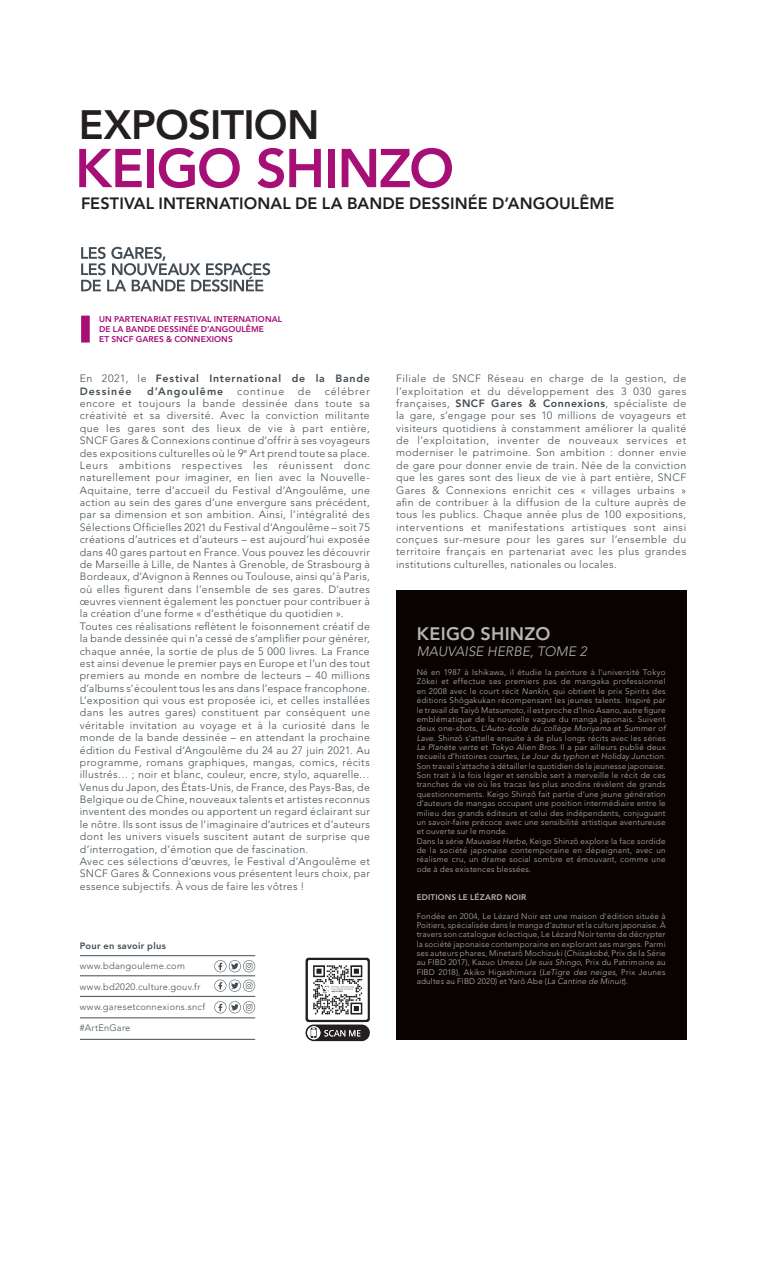
<style>
.page{position:relative;width:766px;height:1276px;background:#fff}
.page>*{position:absolute;margin:0;border:0;box-sizing:border-box;transform-origin:0 0}
.t1{font:800 54px "Avenir LT Std";letter-spacing:-.025em;color:#a50f76}
.t2{font:800 40.73px "Avenir LT Std";letter-spacing:-.02em;color:#231f20}
.t3{font:800 18px "Avenir LT Std";letter-spacing:.015em;color:#b7b6b0}
.t4{font:800 16.2px "Avenir LT Std";letter-spacing:.005em;color:#231f20}
.t5{font:italic 300 13.5px "Avenir LT Std";letter-spacing:.01em;color:#b7b6b0}
.t6{font:300 10.58px/12.4px "Avenir LT Std";letter-spacing:.035em;color:#424c52}
.t7{font:800 10.58px/12.4px "Avenir LT Std";letter-spacing:.075em;color:#424c52}
.t8{font:800 10.58px "Avenir LT Std";letter-spacing:.095em;color:#424c52}
.t9{font:300 10.58px "Avenir LT Std";letter-spacing:.085em;color:#424c52}
.t10{font:300 9.22px "Avenir LT Std";letter-spacing:.03em;color:#424c52}
.t11{font:800 9.22px "Avenir";letter-spacing:.035em;color:#424c52}
.t12{font:800 8.33px/10.1px "Avenir LT Std";letter-spacing:.01em;color:#a50f76}
.t13{font:300 8.1px/9.5px "Avenir LT Std";letter-spacing:.025em;color:#b7b6b0}
.t14{font:800 8.1px "Avenir LT Std";letter-spacing:.025em;color:#b7b6b0}
.s1{font-weight:300}
.s2{font-weight:800}
.s3{font-style:italic}
</style>
<div class="page">
<div style="left:81px;top:316px;width:9px;height:26px;background:#a50f76"></div>
<svg style="left:81px;top:247px;width:189px;height:45px"></svg>
<div style="left:396px;top:590px;width:290px;height:449px;background:#080302"></div>
<hr style="left:80px;top:955px;width:175px;height:1px;background:#424c52">
<hr style="left:80px;top:975px;width:175px;height:1px;background:#424c52">
<hr style="left:80px;top:996px;width:175px;height:1px;background:#424c52">
<svg style="left:214px;top:960px;width:41px;height:12px"></svg>
<svg style="left:214px;top:979px;width:41px;height:12px"></svg>
<svg style="left:214px;top:1001px;width:41px;height:12px"></svg>
<hr style="left:80px;top:1017px;width:175px;height:1px;background:#424c52">
<hr style="left:80px;top:1039px;width:175px;height:1px;background:#424c52">
<svg style="left:305px;top:957px;width:65px;height:84px"></svg>
<h2 class="t2" style="left:79px;top:101px;width:242px">EXPOSITION</h2>
<h1 class="t1" style="left:75px;top:136px;width:380px">KEIGO SHINZO</h1>
<h3 class="t4" style="left:81px;top:194px;width:534px">FESTIVAL INTERNATIONAL DE LA BANDE DESSINÉE D’ANGOULÊME</h3>
<p class="t12" style="left:99px;top:314px;width:184px">UN PARTENARIAT FESTIVAL INTERNATIONAL<br>DE LA BANDE DESSINÉE D’ANGOULÊME<br>ET SNCF GARES &amp; CONNEXIONS</p>
<p class="t7" style="left:80px;top:372px;width:291px"><span class="s1">En 2021, le</span> Festival International de la Bande<br>Dessinée</p>
<p class="t6" style="left:80px;top:385px;width:291px;text-indent:245px">célébrer encore et toujours la bande dessinée dans toute sa créativité et sa diversité. Avec la conviction militante que les gares sont des lieux de vie à part entière, SNCF Gares &amp; Connexions continue d’offrir à ses voyageurs des expositions culturelles où le 9<sup>e</sup> Art prend toute sa place.<br>Leurs ambitions respectives les réunissent donc naturellement pour imaginer, en lien avec la Nouvelle-Aquitaine, terre d’accueil du Festival d’Angoulême, une action au sein des gares d’une envergure sans précédent, par sa dimension et son ambition. Ainsi, l’intégralité des Sélections Officielles 2021 du Festival d’Angoulême – soit 75 créations d’autrices et d’auteurs – est aujourd’hui exposée dans 40 gares partout en France. Vous pouvez les découvrir de Marseille à Lille, de Nantes à Grenoble, de Strasbourg à Bordeaux, d’Avignon à Rennes ou Toulouse, ainsi qu’à Paris, où elles figurent dans l’ensemble de ses gares. D’autres œuvres viennent également les ponctuer pour contribuer à la création d’une forme « d’esthétique du quotidien ».<br>Toutes ces réalisations reflètent le foisonnement créatif de la bande dessinée qui n’a cessé de s’amplifier pour générer, chaque année, la sortie de plus de 5 000 livres. La France est ainsi devenue le premier pays en Europe et l’un des tout premiers au monde en nombre de lecteurs – 40 millions d’albums s’écoulent tous les ans dans l’espace francophone.<br>L’exposition qui vous est proposée ici, et celles installées dans les autres gares) constituent par conséquent une véritable invitation au voyage et à la curiosité dans le monde de la bande dessinée – en attendant la prochaine édition du Festival d’Angoulême du 24 au 27 juin 2021. Au programme, romans graphiques, mangas, comics, récits illustrés… ; noir et blanc, couleur, encre, stylo, aquarelle… Venus du Japon, des États-Unis, de France, des Pays-Bas, de Belgique ou de Chine, nouveaux talents et artistes reconnus inventent des mondes ou apportent un regard éclairant sur le nôtre. Ils sont issus de l’imaginaire d’autrices et d’auteurs dont les univers visuels suscitent autant de surprise que d’interrogation, d’émotion que de fascination.<br>Avec ces sélections d’œuvres, le Festival d’Angoulême et SNCF Gares &amp; Connexions vous présentent leurs choix, par essence subjectifs. À vous de faire les vôtres !</p>
<p class="t8" style="left:147px;top:385px;width:78px">d’Angoulême</p>
<p class="t9" style="left:237px;top:385px;width:49px">continue</p>
<p class="t6" style="left:298px;top:385px;width:15px">de</p>
<p class="t11" style="left:80px;top:938px;width:88px">Pour en savoir plus</p>
<p class="t10" style="left:80px;top:961px;width:107px">www.bdangouleme.com</p>
<p class="t10" style="left:80px;top:981px;width:122px">www.bd2020.culture.gouv.fr</p>
<p class="t10" style="left:80px;top:1002px;width:127px">www.garesetconnexions.sncf</p>
<p class="t10" style="left:80px;top:1022px;width:52px">#ArtEnGare</p>
<p class="t6" style="left:396px;top:372px;width:291px;text-align:justify">Filiale de SNCF Réseau en charge de la gestion, de l’exploitation et du développement des 3 030 gares françaises, <span class="s2">SNCF Gares &amp; Connexions</span>, spécialiste de la gare, s’engage pour ses 10 millions de voyageurs et visiteurs quotidiens à constamment améliorer la qualité de l’exploitation, inventer de nouveaux services et moderniser le patrimoine. Son ambition : donner envie de gare pour donner envie de train. Née de la conviction que les gares sont des lieux de vie à part entière, SNCF Gares &amp; Connexions enrichit ces « villages urbains » afin de contribuer à la diffusion de la culture auprès de tous les publics. Chaque année plus de 100 expositions, interventions et manifestations artistiques sont ainsi conçues sur-mesure pour les gares sur l’ensemble du territoire français en partenariat avec les plus grandes institutions culturelles, nationales ou locales.</p>
<h3 class="t3" style="left:416px;top:623px;width:135px">KEIGO SHINZO</h3>
<p class="t5" style="left:416px;top:644px;width:171px">MAUVAISE HERBE, TOME 2</p>
<p class="t13" style="left:416px;top:667px;width:250px">Né en 1987 à Ishikawa, il étudie la peinture à l’université Tokyo Zôkei et effectue ses premiers pas de mangaka professionnel en 2008 avec le court récit <span class="s3">Nankin</span>, qui obtient le prix Spirits des éditions Shôgakukan récompensant les jeunes talents. Inspiré par le travail de Taiyô Matsumoto, il est proche d’Inio Asano, autre figure emblématique de la nouvelle vague du manga japonais. Suivent deux one-shots, <span class="s3">L’Auto-école du collège Moriyama</span> et <span class="s3">Summer of Lave</span>. Shinzô s’attelle ensuite à de plus longs récits avec les séries <span class="s3">La Planète verte</span> et <span class="s3">Tokyo Alien Bros</span>. Il a par ailleurs publié deux recueils d’histoires courtes, <span class="s3">Le Jour du typhon</span> et <span class="s3">Holiday Junction</span>.<br>Son travail s’attache à détailler le quotidien de la jeunesse japonaise.<br>Son trait à la fois léger et sensible sert à merveille le récit de ces tranches de vie où les tracas les plus anodins révèlent de grands questionnements. Keigo Shinzô fait partie d’une jeune génération d’auteurs de mangas occupant une position intermédiaire entre le milieu des grands éditeurs et celui des indépendants, conjuguant un savoir-faire précoce avec une sensibilité artistique aventureuse et ouverte sur le monde.<br>Dans la série <span class="s3">Mauvaise Herbe</span>, Keigo Shinzô explore la face sordide de la société japonaise contemporaine en dépeignant, avec un réalisme cru, un drame social sombre et émouvant, comme une ode à des existences blessées.</p>
<p class="t14" style="left:416px;top:892px;width:111px">EDITIONS LE LÉZARD NOIR</p>
<p class="t13" style="left:416px;top:911px;width:250px;text-align:justify">Fondée en 2004, Le Lézard Noir est une maison d'édition située à Poitiers, spécialisée dans le manga d’auteur et la culture japonaise. À travers son catalogue éclectique, Le Lézard Noir tente de décrypter la société japonaise contemporaine en explorant ses marges. Parmi ses auteurs phares, Minetarô Mochizuki (<span class="s3">Chiisakobé</span>, Prix de la Série au FIBD 2017), Kazuo Umezu (<span class="s3">Je suis Shingo</span>, Prix du Patrimoine au FIBD 2018), Akiko Higashimura (<span class="s3">LeTigre des neiges</span>, Prix Jeunes adultes au FIBD 2020) et Yarô Abe (<span class="s3">La Cantine de Minuit</span>).</p>
</div>
